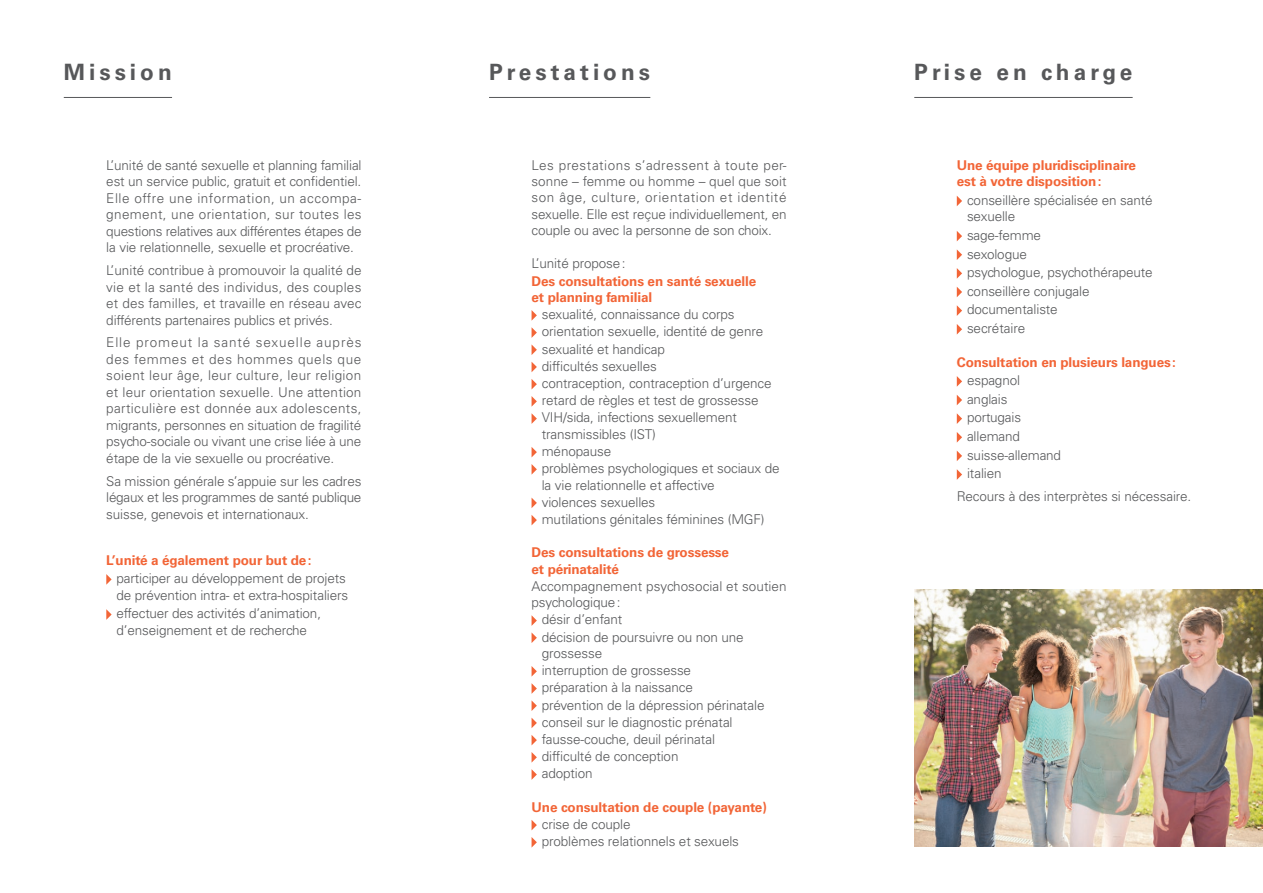
<style>
.page{position:relative;width:1263px;height:893px;background:#fff}
.page>*{position:absolute;margin:0;border:0;box-sizing:border-box;transform-origin:0 0}
.t1{font:700 22.5px "Univers LT Std";letter-spacing:.18em;color:#57585a}
.t2{font:300 13.5px/16.5px "Univers LT Std";letter-spacing:-.01em;color:#57585a}
.t3{font:700 13.5px/16.4px "Univers LT Std";letter-spacing:-.01em;color:#f26537}
</style>
<div class="page">
<svg style="left:106px;top:574px;width:6px;height:11px"></svg>
<svg style="left:106px;top:609px;width:6px;height:11px"></svg>
<svg style="left:531px;top:310px;width:6px;height:11px"></svg>
<svg style="left:531px;top:327px;width:6px;height:11px"></svg>
<svg style="left:531px;top:344px;width:6px;height:11px"></svg>
<svg style="left:531px;top:362px;width:6px;height:10px"></svg>
<svg style="left:531px;top:379px;width:6px;height:10px"></svg>
<svg style="left:531px;top:396px;width:6px;height:11px"></svg>
<svg style="left:531px;top:413px;width:6px;height:11px"></svg>
<svg style="left:531px;top:447px;width:6px;height:10px"></svg>
<svg style="left:531px;top:464px;width:6px;height:11px"></svg>
<svg style="left:531px;top:498px;width:6px;height:10px"></svg>
<svg style="left:531px;top:515px;width:6px;height:10px"></svg>
<svg style="left:531px;top:615px;width:6px;height:11px"></svg>
<svg style="left:531px;top:632px;width:6px;height:11px"></svg>
<svg style="left:531px;top:666px;width:6px;height:11px"></svg>
<svg style="left:531px;top:683px;width:6px;height:11px"></svg>
<svg style="left:531px;top:700px;width:6px;height:11px"></svg>
<svg style="left:531px;top:718px;width:6px;height:10px"></svg>
<svg style="left:531px;top:735px;width:6px;height:10px"></svg>
<svg style="left:531px;top:752px;width:6px;height:11px"></svg>
<svg style="left:531px;top:769px;width:6px;height:11px"></svg>
<svg style="left:531px;top:820px;width:6px;height:10px"></svg>
<svg style="left:531px;top:837px;width:6px;height:11px"></svg>
<svg style="left:957px;top:196px;width:5px;height:10px"></svg>
<svg style="left:957px;top:231px;width:5px;height:10px"></svg>
<svg style="left:957px;top:249px;width:5px;height:11px"></svg>
<svg style="left:957px;top:268px;width:5px;height:11px"></svg>
<svg style="left:957px;top:287px;width:5px;height:10px"></svg>
<svg style="left:957px;top:305px;width:5px;height:11px"></svg>
<svg style="left:957px;top:324px;width:5px;height:11px"></svg>
<svg style="left:957px;top:376px;width:5px;height:11px"></svg>
<svg style="left:957px;top:395px;width:5px;height:10px"></svg>
<svg style="left:957px;top:413px;width:5px;height:11px"></svg>
<svg style="left:957px;top:432px;width:5px;height:11px"></svg>
<svg style="left:957px;top:451px;width:5px;height:10px"></svg>
<svg style="left:957px;top:469px;width:5px;height:11px"></svg>
<hr style="left:64px;top:97px;width:108px;height:1px;background:#57585a">
<hr style="left:489px;top:97px;width:161px;height:1px;background:#57585a">
<hr style="left:914px;top:97px;width:219px;height:1px;background:#57585a">
<img style="left:914px;top:590px;width:349px;height:256px">
<h1 class="t1" style="left:64px;top:59px;width:110px">Mission</h1>
<h1 class="t1" style="left:489px;top:59px;width:163px">Prestations</h1>
<h1 class="t1" style="left:914px;top:59px;width:220px">Prise en charge</h1>
<p class="t2" style="left:106px;top:157px;width:257px;text-align:justify">L’unité de santé sexuelle et planning familial est un service public, gratuit et confidentiel.<br>Elle offre une information, un accompa&shy;gnement, une orientation, sur toutes les questions relatives aux différentes étapes de la vie relationnelle, sexuelle et procréative.</p>
<p class="t2" style="left:106px;top:262px;width:257px;text-align:justify">L’unité contribue à promouvoir la qualité de vie et la santé des individus, des couples et des familles, et travaille en réseau avec différents partenaires publics et privés.</p>
<p class="t2" style="left:106px;top:334px;width:257px;text-align:justify">Elle promeut la santé sexuelle auprès des femmes et des hommes quels que soient leur âge, leur culture, leur religion et leur orientation sexuelle. Une attention particulière est donnée aux adolescents, migrants, personnes en situation de fragilité psycho-sociale ou vivant une crise liée à une étape de la vie sexuelle ou procréative.</p>
<p class="t2" style="left:106px;top:473px;width:257px;text-align:justify">Sa mission générale s’appuie sur les cadres légaux et les programmes de santé publique suisse, genevois et internationaux.</p>
<p class="t3" style="left:106px;top:552px;width:207px">L’unité a également pour but de:</p>
<p class="t2" style="left:117px;top:570px;width:233px">participer au développement de projets de prévention intra- et extra-hospitaliers</p>
<p class="t2" style="left:117px;top:605px;width:206px">effectuer des activités d’animation, d’enseignement et de recherche</p>
<p class="t2" style="left:531px;top:157px;width:257px;text-align:justify">Les prestations s’adressent à toute per&shy;sonne – femme ou homme – quel que soit son âge, culture, orientation et identité sexuelle. Elle est reçue individuellement, en couple ou avec la personne de son choix.</p>
<p class="t2" style="left:531px;top:255px;width:95px">L’unité propose:</p>
<p class="t3" style="left:531px;top:273px;width:226px">Des consultations en santé sexuelle et planning familial</p>
<p class="t2" style="left:542px;top:306px;width:239px;line-height:17.1px">sexualité, connaissance du corps orientation sexuelle, identité de genre sexualité et handicap<br>difficultés sexuelles<br>contraception, contraception d’urgence retard de règles et test de grossesse<br>VIH/sida, infections sexuellement transmissibles (IST)<br>ménopause<br>problèmes psychologiques et sociaux de la vie relationnelle et affective<br>violences sexuelles<br>mutilations génitales féminines (MGF)</p>
<p class="t3" style="left:531px;top:544px;width:199px">Des consultations de grossesse et périnatalité</p>
<p class="t2" style="left:531px;top:578px;width:257px">Accompagnement psychosocial et soutien</p>
<p class="t2" style="left:531px;top:594px;width:90px">psychologique:</p>
<p class="t2" style="left:542px;top:611px;width:82px">désir d’enfant</p>
<p class="t2" style="left:542px;top:628px;width:204px">décision de poursuivre ou non une</p>
<p class="t2" style="left:542px;top:645px;width:62px">grossesse</p>
<p class="t2" style="left:542px;top:662px;width:151px">interruption de grossesse</p>
<p class="t2" style="left:542px;top:679px;width:153px">préparation à la naissance</p>
<p class="t2" style="left:542px;top:696px;width:224px">prévention de la dépression périnatale</p>
<p class="t2" style="left:542px;top:714px;width:192px">conseil sur le diagnostic prénatal</p>
<p class="t2" style="left:542px;top:731px;width:175px">fausse-couche, deuil périnatal</p>
<p class="t2" style="left:542px;top:748px;width:138px">difficulté de conception</p>
<p class="t2" style="left:542px;top:765px;width:52px">adoption</p>
<p class="t3" style="left:531px;top:799px;width:237px">Une consultation de couple (payante)</p>
<p class="t2" style="left:542px;top:815px;width:199px;line-height:17.2px">crise de couple<br>problèmes relationnels et sexuels</p>
<p class="t3" style="left:957px;top:157px;width:181px">Une équipe pluridisciplinaire est à votre disposition:</p>
<p class="t2" style="left:967px;top:192px;width:187px">conseillère spécialisée en santé sexuelle</p>
<p class="t2" style="left:967px;top:226px;width:187px;line-height:18.6px">sage-femme<br>sexologue<br>psychologue, psychothérapeute conseillère conjugale documentaliste<br>secrétaire</p>
<p class="t3" style="left:957px;top:354px;width:221px">Consultation en plusieurs langues:</p>
<p class="t2" style="left:967px;top:371px;width:96px;line-height:18.6px">espagnol anglais portugais allemand suisse-allemand italien</p>
<p class="t2" style="left:957px;top:488px;width:236px">Recours à des interprètes si nécessaire.</p>
</div>
